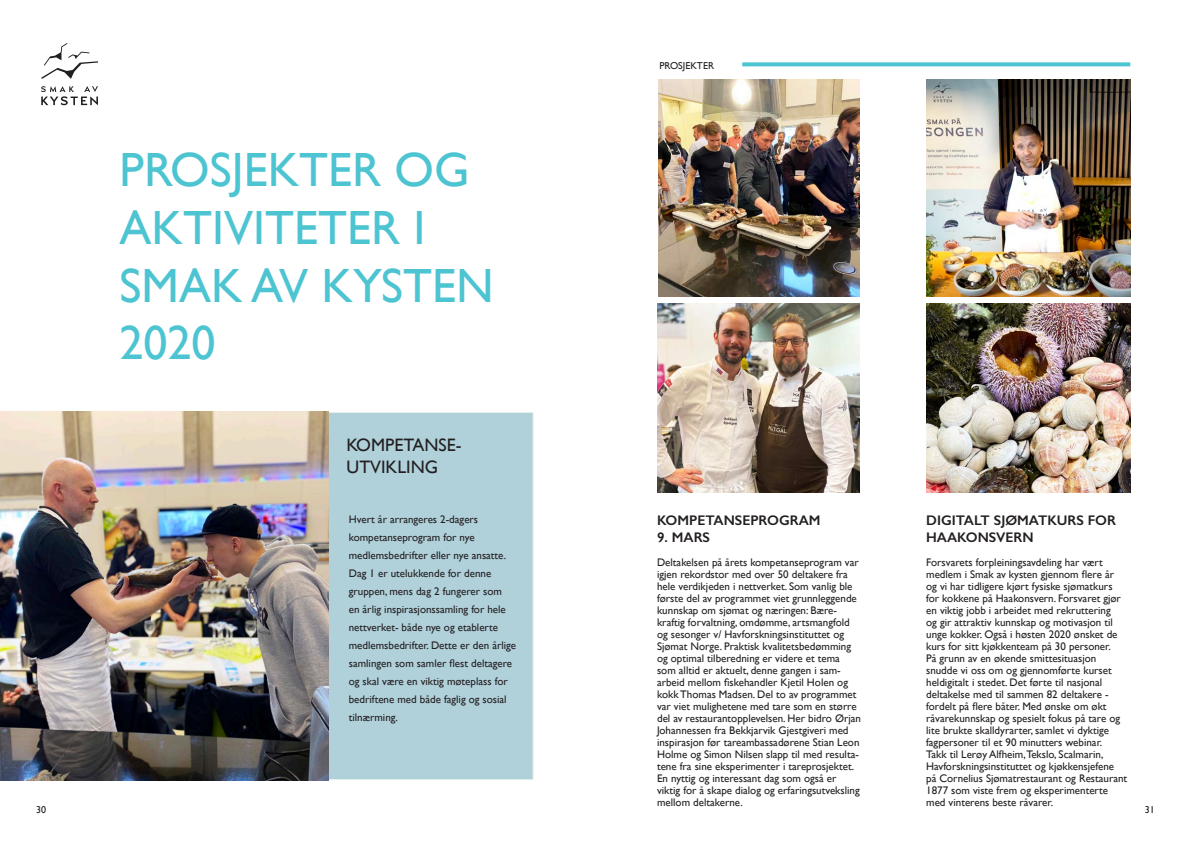
<style>
.page{position:relative;width:1191px;height:842px;background:#fff}
.page>*{position:absolute;margin:0;border:0;box-sizing:border-box;transform-origin:0 0}
.Page_Header_-_Blue{font:48px "Gill Sans";color:#4dc4d1}
.Page_Header_-_Black{font:18px "Gill Sans";color:#231f20}
.Page_Body_Text_-_Bla{font:600 14px/16.8px "Gill Sans";color:#231f20}
.Page_Body_Text_-_Bla-2{font:11px/12px "Gill Sans";color:#231f20}
.Page_Section_Title{font:10px "Gill Sans";color:#231f20}
</style>
<div class="page">
<div style="left:310px;top:412px;width:223px;height:368px;background:#b0d0da;border:1px solid #e3f2ec"></div>
<svg style="left:41px;top:86px;width:57px;height:19px"></svg>
<svg style="left:41px;top:43px;width:57px;height:36px"></svg>
<img style="left:0;top:412px;width:329px;height:368px">
<svg style="left:742px;top:62px;width:388px;height:4px;background:#5dc9d5"></svg>
<img style="left:657px;top:304px;width:202px;height:188px">
<img style="left:658px;top:79px;width:201px;height:218px">
<img style="left:926px;top:79px;width:204px;height:218px">
<img style="left:926px;top:304px;width:204px;height:188px">
<p class="Page_Section_Title" style="left:36px;top:804px;width:11px">30</p>
<p class="Page_Header_-_Blue" style="left:120px;top:142px;width:351px">PROSJEKTER OG</p>
<p class="Page_Header_-_Blue" style="left:120px;top:200px;width:307px">AKTIVITETER I</p>
<p class="Page_Header_-_Blue" style="left:120px;top:257px;width:375px">SMAK AV KYSTEN</p>
<p class="Page_Header_-_Blue" style="left:120px;top:315px;width:97px">2020</p>
<p class="Page_Header_-_Black" style="left:347px;top:434px;width:116px">KOMPETANSE-</p>
<p class="Page_Header_-_Black" style="left:347px;top:456px;width:93px">UTVIKLING</p>
<p class="Page_Body_Text_-_Bla-2" style="left:349px;top:513px;width:131px">Hvert år arrangeres 2-dagers</p>
<p class="Page_Body_Text_-_Bla-2" style="left:349px;top:531px;width:127px">kompetanseprogram for nye</p>
<p class="Page_Body_Text_-_Bla-2" style="left:349px;top:549px;width:159px">medlemsbedrifter eller nye ansatte.</p>
<p class="Page_Body_Text_-_Bla-2" style="left:349px;top:564px;width:169px;line-height:18px">Dag 1 er utelukkende for denne gruppen, mens dag 2 fungerer som<br>en årlig inspirasjonssamling for hele nettverket- både nye og etablerte medlemsbedrifter. Dette er den årlige samlingen som samler flest deltagere og skal være en viktig møteplass for bedriftene med både faglig og sosial tilnærming.</p>
<p class="Page_Section_Title" style="left:659px;top:60px;width:56px">PROSJEKTER</p>
<p class="Page_Body_Text_-_Bla" style="left:657px;top:512px;width:165px">KOMPETANSEPROGRAM</p>
<p class="Page_Body_Text_-_Bla" style="left:657px;top:529px;width:54px">9. MARS</p>
<p class="Page_Body_Text_-_Bla-2" style="left:657px;top:556px;width:205px">Deltakelsen på årets kompetanseprogram var igjen rekordstor med over 50 deltakere fra hele verdikjeden i nettverket. Som vanlig ble første del av programmet viet grunnleggende kunnskap om sjømat og næringen: Bære&shy;kraftig forvaltning, omdømme, artsmangfold og sesonger v/ Havforskningsinstituttet og Sjømat Norge. Praktisk kvalitetsbedømming og optimal tilberedning er videre et tema som alltid er aktuelt, denne gangen i sam&shy;arbeid mellom fiskehandler Kjetil Holen og kokk Thomas Madsen. Del to av programmet var viet mulighetene med tare som en større del av restaurantopplevelsen. Her bidro Ørjan Johannessen fra Bekkjarvik Gjestgiveri med inspirasjon før tareambassadørene Stian Leon Holme og Simon Nilsen slapp til med resulta&shy;tene fra sine eksperimenter i tareprosjektet.<br>En nyttig og interessant dag som også er viktig for å skape dialog og erfaringsutveksling mellom deltakerne.</p>
<p class="Page_Body_Text_-_Bla" style="left:926px;top:512px;width:191px">DIGITALT SJØMATKURS FOR<br>HAAKONSVERN</p>
<p class="Page_Body_Text_-_Bla-2" style="left:926px;top:556px;width:203px">Forsvarets forpleiningsavdeling har vært medlem i Smak av kysten gjennom flere år og vi har tidligere kjørt fysiske sjømatkurs for kokkene på Haakonsvern. Forsvaret gjør en viktig jobb i arbeidet med rekruttering<br>og gir attraktiv kunnskap og motivasjon til unge kokker. Også i høsten 2020 ønsket de kurs for sitt kjøkkenteam på 30 personer.<br>På grunn av en økende smittesituasjon snudde vi oss om og gjennomførte kurset heldigitalt i stedet. Det førte til nasjonal deltakelse med til sammen 82 deltakere - fordelt på flere båter. Med ønske om økt råvarekunnskap og spesielt fokus på tare og lite brukte skalldyrarter, samlet vi dyktige fagpersoner til et 90 minutters webinar.<br>Takk til Lerøy Alfheim,Tekslo, Scalmarin, Havforskningsinstituttet og kjøkkensjefene<br>på Cornelius Sjømatrestaurant og Restaurant 1877 som viste frem og eksperimenterte med vinterens beste råvarer.</p>
<p class="Page_Section_Title" style="left:1145px;top:804px;width:11px">31</p>
</div>
